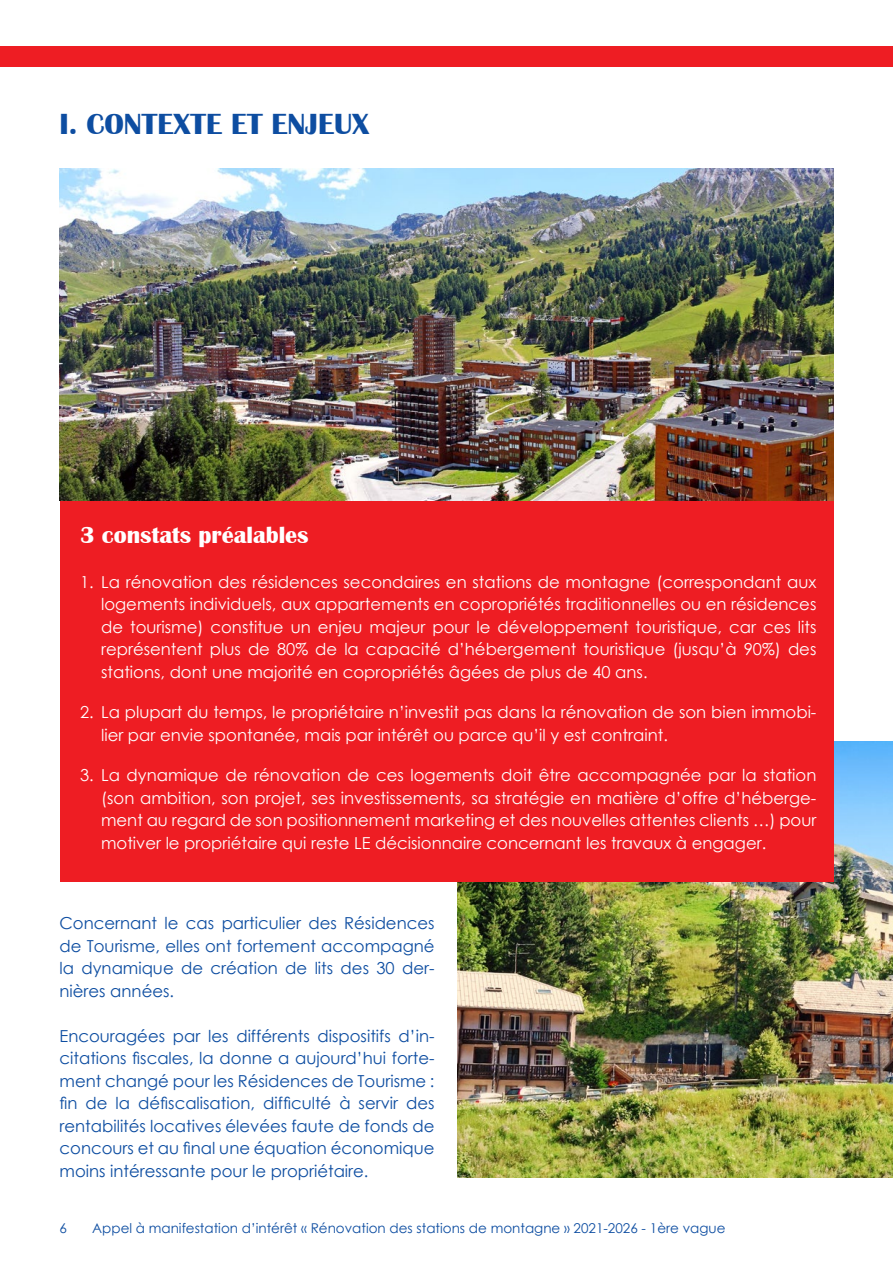
<style>
.page{position:relative;width:893px;height:1263px;background:#fff}
.page>*{position:absolute;margin:0;border:0;box-sizing:border-box;transform-origin:0 0}
.t1{font:700 30px "Britannic";color:#0d4da1}
.t2{font:700 24px "Britannic";color:#fff}
.t3{font:16.5px/22.5px "Century Gothic";color:#fff;text-align:justify}
.t4{font:16.5px/22.5px "Century Gothic";color:#0d4da1;text-align:justify}
.t5{font:13.5px "Century Gothic";color:#0d4da1}
</style>
<div class="page">
<img style="left:457px;top:741px;width:436px;height:437px">
<div style="left:0;top:47px;width:893px;height:20px;background:#ee1d23"></div>
<div style="left:60px;top:500px;width:773px;height:382px;background:#ee1d23"></div>
<img style="left:60px;top:169px;width:773px;height:331px">
<p class="t1" style="left:60px;top:107px;width:311px">I. CONTEXTE ET ENJEUX</p>
<p class="t2" style="left:80px;top:521px;width:230px">3 constats préalables</p>
<p class="t3" style="left:101px;top:570px;width:717px;text-indent:-21px">1. La rénovation des résidences secondaires en stations de montagne (correspondant aux logements individuels, aux appartements en copropriétés traditionnelles ou en résidences de tourisme) constitue un enjeu majeur pour le développement touristique, car ces lits représentent plus de 80% de la capacité d’hébergement touristique (jusqu’à 90%) des stations, dont une majorité en copropriétés âgées de plus de 40 ans.</p>
<p class="t3" style="left:101px;top:700px;width:717px;text-indent:-21px">2. La plupart du temps, le propriétaire n’investit pas dans la rénovation de son bien immobi&shy;lier par envie spontanée, mais par intérêt ou parce qu’il y est contraint.</p>
<p class="t3" style="left:101px;top:763px;width:717px;text-indent:-21px">3. La dynamique de rénovation de ces logements doit être accompagnée par la station (son ambition, son projet, ses investissements, sa stratégie en matière d’offre d’héberge&shy;ment au regard de son positionnement marketing et des nouvelles attentes clients …) pour motiver le propriétaire qui reste LE décisionnaire concernant les travaux à engager.</p>
<p class="t4" style="left:60px;top:912px;width:377px">Concernant le cas particulier des Résidences de Tourisme, elles ont fortement accompagné la dynamique de création de lits des 30 der&shy;nières années.</p>
<p class="t4" style="left:60px;top:1024px;width:377px">Encouragées par les différents dispositifs d’in&shy;citations fiscales, la donne a aujourd’hui forte&shy;ment changé pour les Résidences de Tourisme : fin de la défiscalisation, difficulté à servir des rentabilités locatives élevées faute de fonds de concours et au final une équation économique moins intéressante pour le propriétaire.</p>
<p class="t5" style="left:60px;top:1218px;width:9px">6</p>
<p class="t5" style="left:92px;top:1218px;width:635px">Appel à manifestation d’intérêt « Rénovation des stations de montagne » 2021-2026 - 1ère vague</p>
</div>
